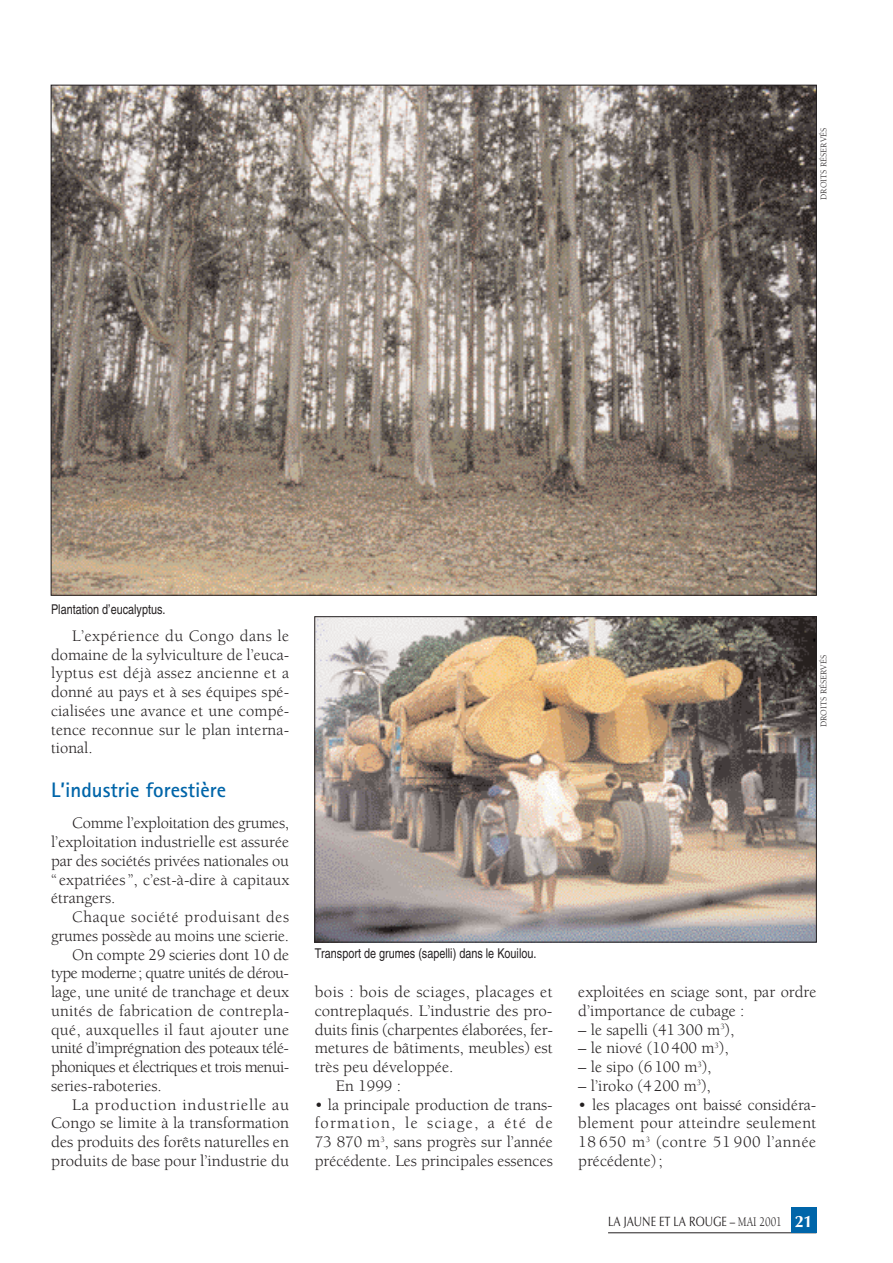
<style>
.page{position:relative;width:893px;height:1263px;background:#fff}
.page>*{position:absolute;margin:0;border:0;box-sizing:border-box;transform-origin:0 0}
.t1{font:700 21px "Rotis Sans Serif";color:#0065a9}
.t2{font:16.5px/18.8px "Berkeley";color:#231f20;text-align:justify}
.t3{font:16.5px "Berkeley";letter-spacing:.04em;color:#231f20}
.t4{font:16.5px "Berkeley";letter-spacing:-.04em;color:#231f20}
.t5{font:16.5px "Berkeley";letter-spacing:-.025em;color:#231f20}
.t6{font:16.5px "Berkeley";letter-spacing:-.03em;color:#231f20}
.t7{font:16.5px "Berkeley";letter-spacing:.02em;color:#231f20}
.t8{font:16.5px "Berkeley";letter-spacing:.025em;color:#231f20}
.t9{font:condensed 13.5px "Helvetica";color:#231f20}
.t10{font:13.5px "Optima";color:#231f20;scale:.8 1}
.t11{font:9px "Berkeley";color:#231f20}
.s1{font-family:"Berkeley"}
.s2{font-weight:700;font-size:16.5px;color:#fff}
</style>
<div class="page">
<hr style="left:608px;top:1232px;width:208px;height:1px;background:#231f20">
<div style="left:791px;top:1208px;width:25px;height:25px;background:#0065a9"></div>
<img style="left:53px;top:87px;width:761px;height:506px">
<img style="left:317px;top:619px;width:497px;height:321px">
<div style="left:315px;top:617px;width:501px;height:325px;border:1px solid #231f20"></div>
<p class="t11" style="left:820px;top:200px;width:74px;rotate:-90deg">DROITS RÉSERVÉS</p>
<p class="t9" style="left:51px;top:604px;width:116px">Plantation d’eucalyptus.</p>
<p class="t2" style="left:51px;top:628px;width:240px;text-indent:21px">L’expérience du Congo dans le domaine de la sylviculture de l’euca&shy;lyptus est déjà assez ancienne et a donné au pays et à ses équipes spé&shy;cialisées une avance et une compé&shy;tence reconnue sur le plan interna&shy;tional.</p>
<p class="t1" style="left:51px;top:782px;width:177px">L’industrie forestière</p>
<p class="t2" style="left:51px;top:815px;width:240px;text-indent:21px">Comme l’exploitation des grumes, l’exploitation industrielle est assurée par des sociétés privées nationales ou “ expatriées ”, c’est-à-dire à capitaux étrangers.</p>
<p class="t3" style="left:72px;top:910px;width:218px">Chaque société produisant des</p>
<p class="t2" style="left:51px;top:928px;width:240px">grumes possède au moins une scierie.</p>
<p class="t2" style="left:72px;top:946px;width:218px">On compte 29 scieries dont 10 de</p>
<p class="t6" style="left:51px;top:967px;width:240px">type moderne; quatre unités de dérou-</p>
<p class="t2" style="left:51px;top:984px;width:240px">lage, une unité de tranchage et deux</p>
<p class="t2" style="left:51px;top:1003px;width:240px">unités de fabrication de contrepla-</p>
<p class="t7" style="left:51px;top:1023px;width:240px">qué, auxquelles il faut ajouter une</p>
<p class="t5" style="left:51px;top:1042px;width:240px">unité d’imprégnation des poteaux télé-</p>
<p class="t4" style="left:51px;top:1060px;width:240px">phoniques et électriques et trois menui-</p>
<p class="t2" style="left:51px;top:1078px;width:112px">series-raboteries.</p>
<p class="t3" style="left:72px;top:1098px;width:218px">La production industrielle au</p>
<p class="t2" style="left:51px;top:1115px;width:240px">Congo se limite à la transformation</p>
<p class="t2" style="left:51px;top:1134px;width:240px">des produits des forêts naturelles en</p>
<p class="t2" style="left:51px;top:1153px;width:240px">produits de base pour l’industrie du</p>
<p class="t9" style="left:315px;top:948px;width:223px">Transport de grumes (sapelli) dans le Kouilou.</p>
<p class="t8" style="left:315px;top:985px;width:240px">bois : bois de sciages, placages et</p>
<p class="t2" style="left:315px;top:1003px;width:239px">contreplaqués. L’industrie des pro-</p>
<p class="t2" style="left:315px;top:1021px;width:240px">duits finis (charpentes élaborées, fer-</p>
<p class="t2" style="left:315px;top:1040px;width:240px">metures de bâtiments, meubles) est</p>
<p class="t2" style="left:315px;top:1059px;width:140px">très peu développée.</p>
<p class="t2" style="left:336px;top:1078px;width:67px">En 1999 :</p>
<p class="t2" style="left:315px;top:1096px;width:240px">• la principale production de trans&shy;formation, le sciage, a été de 73 870 m<sup>3</sup>, sans progrès sur l’année précédente. Les principales essences</p>
<p class="t11" style="left:820px;top:727px;width:74px;rotate:-90deg">DROITS RÉSERVÉS</p>
<p class="t2" style="left:578px;top:984px;width:240px">exploitées en sciage sont, par ordre d’importance de cubage :</p>
<p class="t2" style="left:578px;top:1021px;width:158px">– le sapelli (41 300 m<sup>3</sup>),</p>
<p class="t2" style="left:578px;top:1040px;width:152px">– le niové (10 400 m<sup>3</sup>),</p>
<p class="t2" style="left:578px;top:1059px;width:135px">– le sipo (6 100 m<sup>3</sup>),</p>
<p class="t2" style="left:578px;top:1078px;width:134px">– l’iroko (4 200 m<sup>3</sup>),</p>
<p class="t2" style="left:578px;top:1096px;width:240px">• les placages ont baissé considéra&shy;blement pour atteindre seulement 18 650 m<sup>3</sup> (contre 51 900 l’année précédente);</p>
<p class="t10" style="left:608px;top:1216px;width:257px">LA JAUNE ET LA ROUGE <span class="s1">– MAI 2001</span> <span class="s2">21</span></p>
</div>
